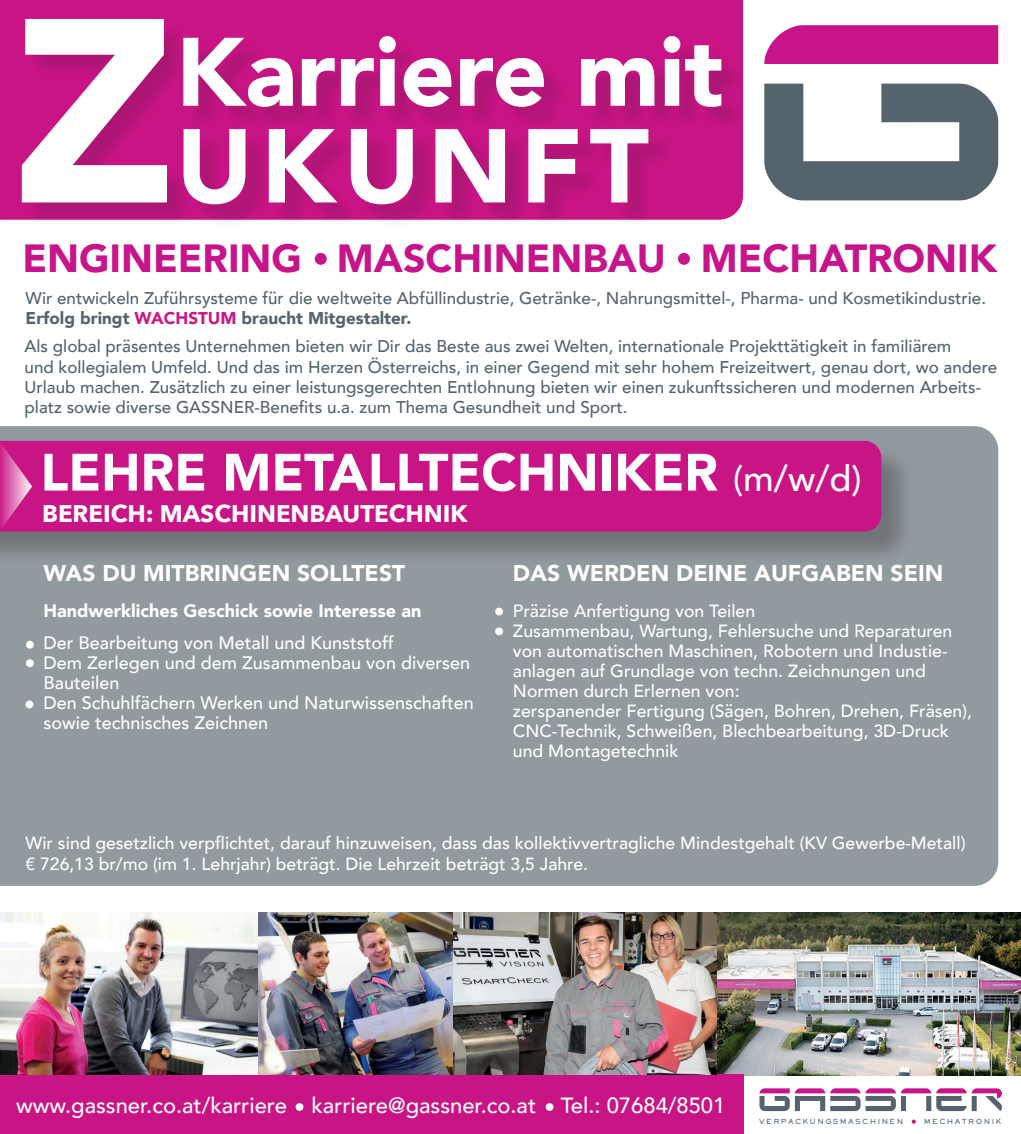
<style>
.page{position:relative;width:1021px;height:1134px;background:#fff}
.page>*{position:absolute;margin:0;border:0;box-sizing:border-box;transform-origin:0 0}
.t1{font:900 259.2px "Avenir";color:#fff}
.t2{font:900 103.6px "Avenir";letter-spacing:.075em;color:#fff}
.t3{font:900 96px "Avenir";color:#fff}
.t4{font:900 52px "Avenir";color:#fff}
.t5{font:900 39.2px "Avenir";color:#c7148a}
.t6{font:700 24px "Avenir Next";color:#fff}
.t7{font:900 22.8px "Avenir";color:#fff}
.t8{font:500 22px "Avenir";color:#fff}
.t9{font:500 18px/20px "Avenir";color:#fff}
.t10{font:900 18px "Avenir";color:#fff}
.t11{font:500 17.6px/20px "Avenir";color:#fff}
.t12{font:500 17px/20.4px "Avenir";color:#54636d}
.t13{font:500 17px/20px "Avenir";color:#55636c}
.t14{font:6.8px "AT Sackers Heavy Gothic";letter-spacing:.2em;color:#576773}
.s1{font-weight:900}
.s2{font-weight:900;color:#c91686}
.s3{font-weight:500;font-size:36px}
</style>
<div class="page">
<div style="left:0;top:0;width:743px;height:220px;background:#c91485"></div>
<div style="left:25px;top:22px;width:648px;height:207px;background:#231f20;opacity:.17"></div>
<div style="left:186px;top:40px;width:560px;height:92px;background:#231f20;opacity:.17"></div>
<div style="left:764px;top:25px;width:234px;height:39px;background:#c7148a"></div>
<svg style="left:764px;top:84px;width:234px;height:116px"></svg>
<div style="left:0;top:426px;width:998px;height:460px;background:#919a9f"></div>
<img style="left:716px;top:912px;width:304px;height:163px">
<div style="left:0;top:444px;width:914px;height:121px;background:#231f20;opacity:.3"></div>
<div style="left:32px;top:441px;width:849px;height:90px;background:#c91485"></div>
<svg style="left:0;top:440px;width:32px;height:93px;background:#d03e99"></svg>
<div style="left:0;top:1075px;width:743px;height:59px;background:#c91485"></div>
<img style="left:0;top:912px;width:259px;height:163px">
<img style="left:259px;top:912px;width:195px;height:163px">
<img style="left:454px;top:912px;width:262px;height:163px">
<div style="left:678px;top:253px;width:12px;height:12px;background:#c7148a;border-radius:50%"></div>
<div style="left:315px;top:253px;width:12px;height:12px;background:#c7148a;border-radius:50%"></div>
<svg style="left:901px;top:1088px;width:100px;height:23px"></svg>
<div style="left:901px;top:1096px;width:5px;height:15px;background:#55636c"></div>
<svg style="left:795px;top:1088px;width:100px;height:23px"></svg>
<svg style="left:759px;top:1088px;width:30px;height:23px"></svg>
<svg style="left:911px;top:1119px;width:4px;height:5px"></svg>
<div style="left:26px;top:641px;width:8px;height:8px;background:#fff;border-radius:50%"></div>
<div style="left:495px;top:608px;width:8px;height:7px;background:#fff;border-radius:50%"></div>
<div style="left:295px;top:1103px;width:8px;height:8px;background:#fff;border-radius:50%"></div>
<div style="left:545px;top:1103px;width:8px;height:8px;background:#fff;border-radius:50%"></div>
<div style="left:26px;top:700px;width:7px;height:8px;background:#fff;border-radius:50%"></div>
<div style="left:26px;top:659px;width:8px;height:8px;background:#fff;border-radius:50%"></div>
<div style="left:495px;top:627px;width:8px;height:8px;background:#fff;border-radius:50%"></div>
<h1 class="t1" style="left:13px;top:-110px;width:165px">Z</h1>
<h3 class="t3" style="left:176px;top:-10px;width:549px">Karriere mit</h3>
<h2 class="t2" style="left:176px;top:78px;width:474px">UKUNFT</h2>
<h3 class="t5" style="left:22px;top:225px;width:976px">ENGINEERING MASCHINENBAU MECHATRONIK</h3>
<p class="t13" style="left:26px;top:287px;width:961px">Wir entwickeln Zuführsysteme für die weltweite Abfüllindustrie, Getränke-, Nahrungsmittel-, Pharma- und Kosmetikindustrie.<br><span class="s1">Erfolg bringt</span> <span class="s2">WACHSTUM</span> <span class="s1">braucht Mitgestalter.</span></p>
<p class="t12" style="left:25px;top:335px;width:974px">Als global präsentes Unternehmen bieten wir Dir das Beste aus zwei Welten, internationale Projekttätigkeit in familiärem<br>und kollegialem Umfeld. Und das im Herzen Österreichs, in einer Gegend mit sehr hohem Freizeitwert, genau dort, wo andere Urlaub machen. Zusätzlich zu einer leistungsgerechten Entlohnung bieten wir einen zukunftssicheren und modernen Arbeits&shy;platz sowie diverse GASSNER-Benefits u.a. zum Thema Gesundheit und Sport.</p>
<h3 class="t4" style="left:40px;top:428px;width:822px">LEHRE METALLTECHNIKER <span class="s3">(m/w/d)</span></h3>
<h3 class="t6" style="left:42px;top:492px;width:427px">BEREICH: MASCHINENBAUTECHNIK</h3>
<p class="t7" style="left:43px;top:553px;width:363px">WAS DU MITBRINGEN SOLLTEST</p>
<p class="t10" style="left:43px;top:595px;width:380px">Handwerkliches Geschick sowie Interesse an</p>
<p class="t9" style="left:43px;top:632px;width:432px">Der Bearbeitung von Metall und Kunststoff<br>Dem Zerlegen und dem Zusammenbau von diversen Bauteilen<br>Den Schuhlfächern Werken und Naturwissenschaften sowie technisches Zeichnen</p>
<p class="t7" style="left:513px;top:554px;width:432px">DAS WERDEN DEINE AUFGABEN SEIN</p>
<p class="t11" style="left:513px;top:600px;width:460px">Präzise Anfertigung von Teilen<br>Zusammenbau, Wartung, Fehlersuche und Reparaturen von automatischen Maschinen, Robotern und Industie&shy;anlagen auf Grundlage von techn. Zeichnungen und Normen durch Erlernen von:<br>zerspanender Fertigung (Sägen, Bohren, Drehen, Fräsen), CNC-Technik, Schweißen, Blechbearbeitung, 3D-Druck und Montagetechnik</p>
<p class="t11" style="left:26px;top:831px;width:941px;line-height:21px">Wir sind gesetzlich verpflichtet, darauf hinzuweisen, dass das kollektivvertragliche Mindestgehalt (KV Gewerbe-Metall) € 726,13 br/mo (im 1. Lehrjahr) beträgt. Die Lehrzeit beträgt 3,5 Jahre.</p>
<p class="t8" style="left:16px;top:1086px;width:710px">www.gassner.co.at/karriere karriere@gassner.co.at Tel.: 07684/8501</p>
<p class="t14" style="left:759px;top:1117px;width:145px">VERPACKUNGSMASCHINEN</p>
<p class="t14" style="left:923px;top:1117px;width:79px">MECHATRONIK</p>
</div>
